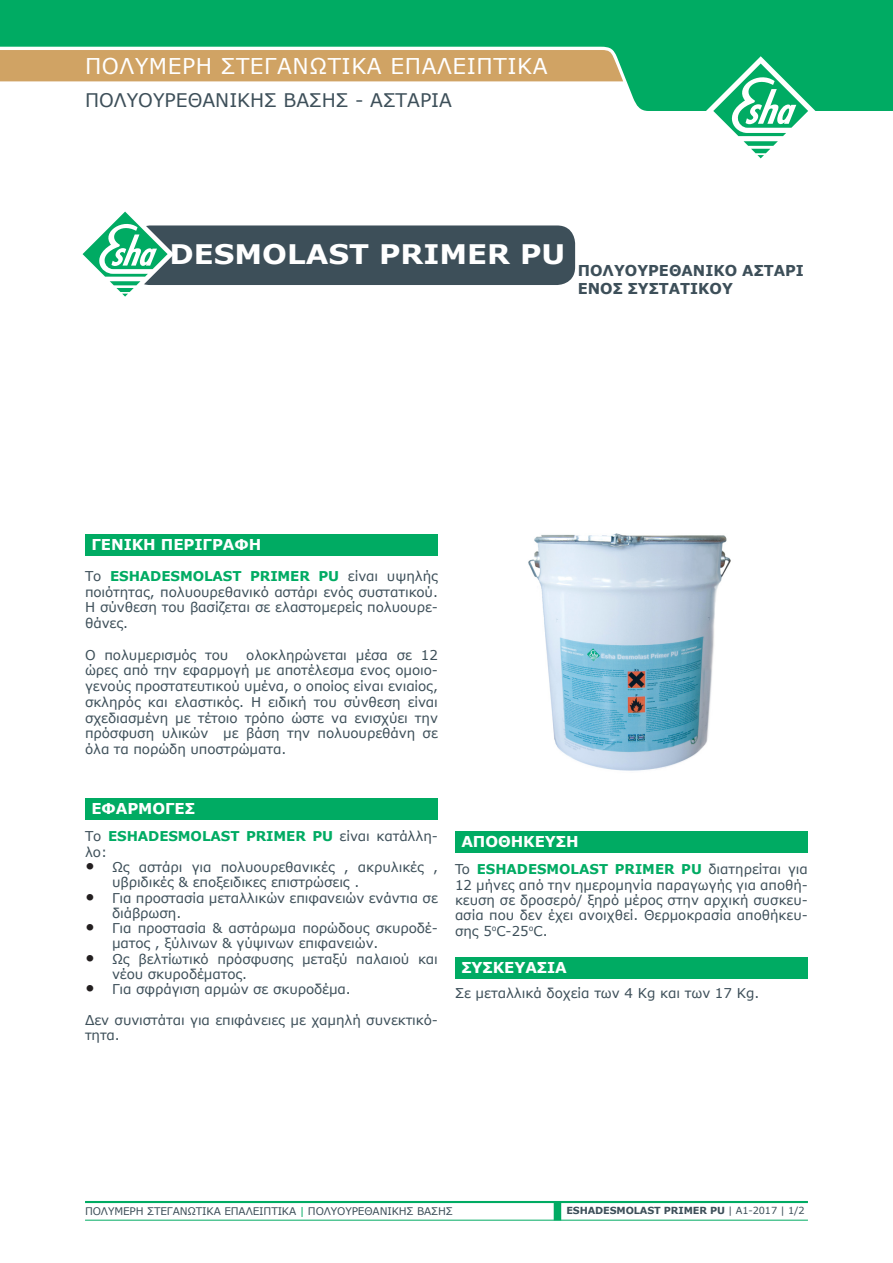
<style>
.page{position:relative;width:893px;height:1263px;background:#fff}
.page>*{position:absolute;margin:0;border:0;box-sizing:border-box;transform-origin:0 0}
.t1{font:700 26.85px "Verdana";color:#fff;scale:1.09 1}
.t2{font:21.75px "Verdana";letter-spacing:.025em;color:#fff}
.t3{font:18.75px "Verdana";color:#3d4f59}
.t4{font:700 15px "Verdana";letter-spacing:-.005em;color:#fff}
.t5{font:700 15px/18px "Verdana";color:#3d4f59}
.Bullet_insideTxt{font:13.5px/15.8px "Verdana";letter-spacing:-.01em;color:#3d4f59}
.t6{font:700 13.5px/15.3px "Verdana";letter-spacing:-.01em;color:#00ab63}
.t7{font:10.5px "Verdana";letter-spacing:-.01em;color:#3d4f59}
.t8{font:700 9.75px "Verdana";letter-spacing:-.01em;color:#3d4f59}
.s1{font-weight:700;color:#00ab63}
.s2{font-weight:400;color:#3d4f59}
.s3{font-size:18px;color:#231f20}
.s4{color:#00ab63}
.s5{font-weight:400}
</style>
<div class="page">
<svg style="left:0;top:0;width:893px;height:111px;fill:#00ab63"></svg>
<svg style="left:706px;top:56px;width:109px;height:103px"></svg>
<hr style="left:85px;top:1220px;width:723px;height:1px;background:#00ab63">
<hr style="left:85px;top:1201px;width:723px;height:2px;background:#00ab63">
<div style="left:554px;top:1202px;width:7px;height:18px;background:#00ab63"></div>
<svg style="left:0;top:49px;width:624px;height:34px;background:#d2aa70"></svg>
<div style="left:132px;top:225px;width:443px;height:60px;background:#3d4f59;border-radius:18px"></div>
<svg style="left:82px;top:211px;width:92px;height:86px"></svg>
<div style="left:85px;top:799px;width:353px;height:21px;background:#00ab63"></div>
<div style="left:85px;top:534px;width:353px;height:22px;background:#00ab63"></div>
<div style="left:455px;top:831px;width:353px;height:21px;background:#00ab63"></div>
<div style="left:455px;top:958px;width:353px;height:21px;background:#00ab63"></div>
<img style="left:528px;top:533px;width:203px;height:238px">
<p class="t2" style="left:85px;top:51px;width:464px">ΠΟΛΥΜΕΡΗ ΣΤΕΓΑΝΩΤΙΚΑ ΕΠΑΛΕΙΠΤΙΚΑ</p>
<p class="t3" style="left:85px;top:87px;width:368px">ΠΟΛΥΟΥΡΕΘΑΝΙΚΗΣ ΒΑΣΗΣ - ΑΣΤΑΡΙΑ</p>
<p class="t1" style="left:169px;top:235px;width:365px">DESMOLAST PRIMER PU</p>
<p class="t5" style="left:578px;top:261px;width:228px">ΠΟΛΥΟΥΡΕΘΑΝΙΚO ΑΣΤΑΡΙ<br>ΕΝΟΣ ΣΥΣΤΑΤΙΚΟΥ</p>
<p class="t4" style="left:91px;top:534px;width:171px">ΓΕΝΙΚΗ ΠΕΡΙΓΡΑΦΗ</p>
<p class="Bullet_insideTxt" style="left:85px;top:568px;width:354px;text-align:justify">Το <span class="s1">ESHADESMOLAST PRIMER PU</span> είναι υψηλής ποιότητας, πολυουρεθανικό αστάρι ενός συστατικού.<br>Η σύνθεση του βασίζεται σε ελαστομερείς πολυουρε&shy;θάνες.</p>
<p class="Bullet_insideTxt" style="left:85px;top:647px;width:145px">Ο πολυμερισμός του</p>
<p class="Bullet_insideTxt" style="left:85px;top:647px;width:354px;text-align:justify;text-indent:161px">ολοκληρώνεται μέσα σε 12 ώρες από την εφαρμογή με αποτέλεσμα ενος ομοιο&shy;γενούς προστατευτικού υμένα, ο οποίος είναι ενιαίος, σκληρός και ελαστικός. Η ειδική του σύνθεση είναι σχεδιασμένη με τέτοιο τρόπο ώστε να ενισχύει την πρόσφυση υλικών με βάση την πολυουρεθάνη σε όλα τα πορώδη υποστρώματα.</p>
<p class="t4" style="left:91px;top:798px;width:105px">ΕΦΑΡΜΟΓΕΣ</p>
<p class="t6" style="left:85px;top:828px;width:354px"><span class="s2">Το</span> ESHADESMOLAST PRIMER PU <span class="s2">είναι κατάλλη&shy;λο:</span></p>
<p class="Bullet_insideTxt" style="left:112px;top:859px;width:327px;line-height:15.3px;text-indent:-27px"><span class="s3">•</span> Ως αστάρι για πολυουρεθανικές , ακρυλικές , υβριδικές &amp; εποξειδικες επιστρώσεις .</p>
<p class="Bullet_insideTxt" style="left:112px;top:890px;width:327px;line-height:15.3px;text-indent:-27px"><span class="s3">•</span> Για προστασία μεταλλικών επιφανειών ενάντια σε διάβρωση.</p>
<p class="Bullet_insideTxt" style="left:112px;top:920px;width:327px;line-height:15.3px;text-indent:-27px"><span class="s3">•</span> Για προστασία &amp; αστάρωμα πορώδους σκυροδέ&shy;ματος , ξύλινων &amp; γύψινων επιφανειών.</p>
<p class="Bullet_insideTxt" style="left:112px;top:951px;width:327px;line-height:15.3px;text-indent:-27px"><span class="s3">•</span> Ως βελτίωτικό πρόσφυσης μεταξύ παλαιού και νέου σκυροδέματος.</p>
<p class="Bullet_insideTxt" style="left:85px;top:981px;width:267px"><span class="s3">•</span> Για σφράγιση αρμών σε σκυροδέμα.</p>
<p class="Bullet_insideTxt" style="left:85px;top:1012px;width:354px;line-height:15.3px">Δεν συνιστάται για επιφάνειες με χαμηλή συνεκτικό&shy;τητα.</p>
<p class="t4" style="left:461px;top:831px;width:119px">ΑΠΟΘΗΚΕΥΣΗ</p>
<p class="Bullet_insideTxt" style="left:455px;top:861px;width:354px;line-height:15.3px;text-align:justify">To <span class="s1">ESHADESMOLAST PRIMER PU</span> διατηρείται για 12 μήνες από την ημερομηνία παραγωγής για αποθή&shy;κευση σε δροσερό/ ξηρό μέρος στην αρχική συσκευ&shy;ασία που δεν έχει ανοιχθεί. Θερμοκρασία αποθήκευ&shy;σης 5<sup>ο</sup>C-25<sup>o</sup>C.</p>
<p class="t4" style="left:461px;top:957px;width:107px">ΣΥΣΚΕΥΑΣΙΑ</p>
<p class="Bullet_insideTxt" style="left:455px;top:985px;width:306px">Σε μεταλλικά δοχεία των 4 Kg και των 17 Kg.</p>
<p class="t7" style="left:85px;top:1204px;width:369px">ΠΟΛΥΜΕΡΗ ΣΤΕΓΑΝΩΤΙΚΑ ΕΠΑΛΕΙΠΤΙΚΑ <span class="s4">|</span> ΠΟΛΥΟΥΡΕΘΑΝΙΚΗΣ ΒΑΣΗΣ</p>
<p class="t8" style="left:566px;top:1204px;width:240px">ESHADESMOLAST PRIMER PU <span class="s5">| A1-2017 | 1/2</span></p>
</div>
